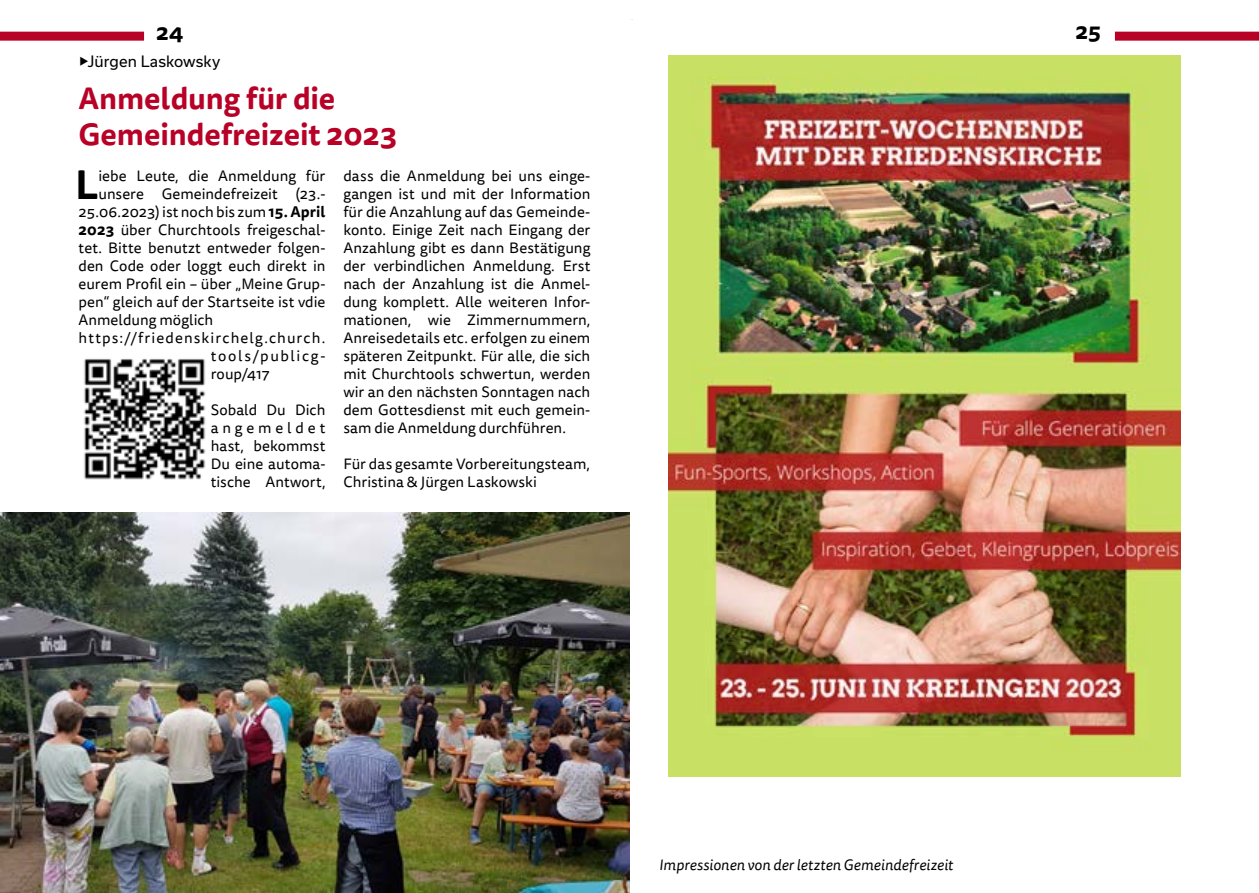
<style>
.page{position:relative;width:1259px;height:893px;background:#fff}
.page>*{position:absolute;margin:0;border:0;box-sizing:border-box;transform-origin:0 0}
.t1{font:700 40.2px "Tisa Sans Pro";color:#000}
.t2{font:700 30px/36px "Tisa Sans Pro";letter-spacing:-.005em;color:#b80126}
.t3{font:700 22.5px "Tisa Sans Pro";color:#000}
.t4{font:15px/18px "Tisa Sans Pro";letter-spacing:.005em;color:#000;text-align:justify}
.t5{font:italic 15px "Tisa Sans Pro";letter-spacing:.01em;color:#000}
.t6{font:15px "Tisa Sans Pro";letter-spacing:.075em;color:#000}
.t7{font:15px "Usual";letter-spacing:.005em;color:#000}
.t8{font:15px "Tisa Sans Pro";letter-spacing:.11em;color:#000}
.s1{font-weight:700}
</style>
<div class="page">
<div style="left:0;top:32px;width:144px;height:9px;background:#b80126"></div>
<div style="left:1115px;top:32px;width:144px;height:9px;background:#b80126"></div>
<img style="left:668px;top:55px;width:512px;height:721px">
<img style="left:84px;top:358px;width:122px;height:122px">
<img style="left:0;top:512px;width:629px;height:381px">
<h3 class="t3" style="left:156px;top:15px;width:29px">24</h3>
<h3 class="t3" style="left:1075px;top:14px;width:27px">25</h3>
<p class="t7" style="left:78px;top:52px;width:143px">▶Jürgen Laskowsky</p>
<h2 class="t2" style="left:78px;top:81px;width:320px">Anmeldung für die<br>Gemeindefreizeit 2023</h2>
<h1 class="t1" style="left:75px;top:156px;width:25px">L</h1>
<p class="t4" style="left:98px;top:168px;width:228px">iebe Leute, die Anmeldung für</p>
<p class="t4" style="left:343px;top:168px;width:248px">dass die Anmeldung bei uns einge&shy;gangen ist und mit der Information für die Anzahlung auf das Gemeinde&shy;konto. Einige Zeit nach Eingang der Anzahlung gibt es dann Bestätigung der verbindlichen Anmeldung. Erst nach der Anzahlung ist die Anmel&shy;dung komplett. Alle weiteren Infor&shy;mationen, wie Zimmernummern, Anreisedetails etc. erfolgen zu einem späteren Zeitpunkt. Für alle, die sich mit Churchtools schwertun, werden wir an den nächsten Sonntagen nach dem Gottesdienst mit euch gemein&shy;sam die Anmeldung durchführen.</p>
<p class="t4" style="left:343px;top:456px;width:248px">Für das gesamte Vorbereitungsteam,<br>Christina &amp; Jürgen Laskowski</p>
<p class="t4" style="left:98px;top:186px;width:228px">unsere Gemeindefreizeit (23.-</p>
<p class="t4" style="left:78px;top:204px;width:248px">25.06.2023) ist noch bis zum <span class="s1">15. April</span></p>
<p class="t4" style="left:78px;top:222px;width:248px"><span class="s1">2023</span> über Churchtools freigeschal-</p>
<p class="t4" style="left:78px;top:240px;width:248px">tet. Bitte benutzt entweder folgen-</p>
<p class="t4" style="left:78px;top:258px;width:248px">den Code oder loggt euch direkt in</p>
<p class="t4" style="left:78px;top:276px;width:248px">eurem Profil ein – über „Meine Grup-</p>
<p class="t4" style="left:78px;top:294px;width:248px">pen“ gleich auf der Startseite ist vdie</p>
<p class="t4" style="left:78px;top:312px;width:136px">Anmeldung möglich</p>
<p class="t6" style="left:78px;top:328px;width:248px">https://friedenskirchelg.church.</p>
<p class="t8" style="left:211px;top:346px;width:116px">tools/publicg-</p>
<p class="t4" style="left:211px;top:366px;width:60px">roup/417</p>
<p class="t4" style="left:211px;top:402px;width:116px">Sobald Du Dich angemeldet hast, bekommst Du eine automa&shy;tische Antwort,</p>
<p class="t5" style="left:659px;top:855px;width:295px">Impressionen von der letzten Gemeindefreizeit</p>
</div>
